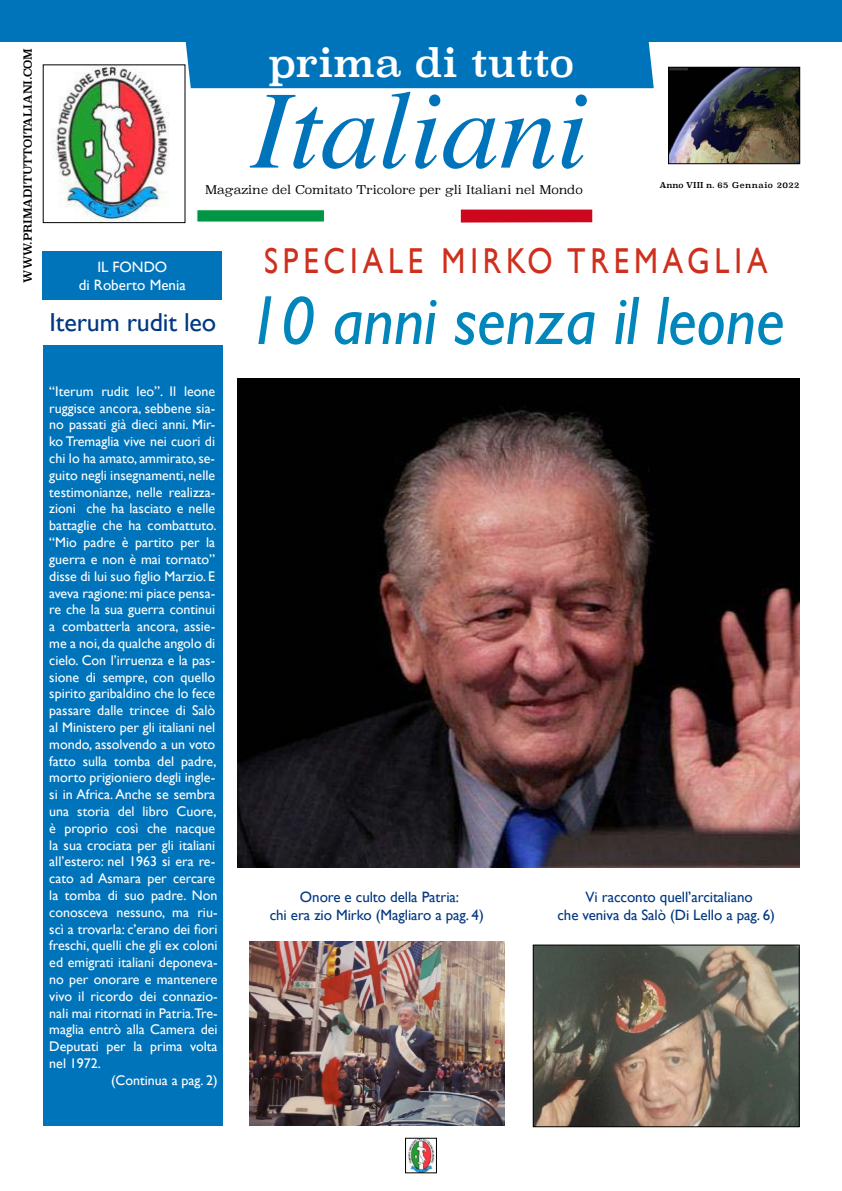
<style>
.page{position:relative;width:842px;height:1191px;background:#fff}
.page>*{position:absolute;margin:0;border:0;box-sizing:border-box;transform-origin:0 0}
.t1{font:italic 111.4px "Times";letter-spacing:-.005em;color:#0074bb;scale:1.04 1}
.t2{font:italic 69px "Gill Sans";letter-spacing:-.005em;color:#0086ba;scale:.95 1}
.t3{font:39px "Superclarendon";letter-spacing:-.005em;color:#fff}
.t4{font:36px "Gill Sans";letter-spacing:.16em;color:#ce301d;scale:.85 1}
.t5{font:26px "Gill Sans";letter-spacing:-.005em;color:#003882}
.t6{font:15px/18px "Gill Sans";letter-spacing:-.005em;color:#003882;text-align:center}
.t7{font:15px/18px "Gill Sans";color:#fff;text-align:center}
.t8{font:14px "Gill Sans";color:#fff}
.t9{font:300 12px "Superclarendon";letter-spacing:-.005em;color:#000}
.t10{font:11px "Superclarendon";letter-spacing:-.005em;color:#000}
.t11{font:8px "Superclarendon";letter-spacing:.06em;color:#000}
</style>
<div class="page">
<img style="left:670px;top:69px;width:128px;height:93px">
<div style="left:668px;top:67px;width:132px;height:97px;border:1px solid #000"></div>
<img style="left:54px;top:67px;width:115px;height:154px">
<div style="left:0;top:0;width:842px;height:41px;background:#0074bb"></div>
<div style="left:461px;top:209px;width:131px;height:13px;background:#cd071e"></div>
<div style="left:196px;top:209px;width:129px;height:13px;background:#009445;border:1px solid #fff"></div>
<div style="left:186px;top:41px;width:468px;height:47px;background:#0074bb"></div>
<img style="left:407px;top:1140px;width:28px;height:31px">
<div style="left:405px;top:1138px;width:32px;height:35px;border:1px solid #000"></div>
<img style="left:237px;top:378px;width:562px;height:489px">
<div style="left:43px;top:252px;width:179px;height:48px;background:#0074bb"></div>
<img style="left:535px;top:946px;width:262px;height:179px">
<div style="left:533px;top:944px;width:266px;height:183px;border:1px solid #000"></div>
<img style="left:249px;top:941px;width:255px;height:184px">
<div style="left:44px;top:345px;width:179px;height:780px;background:#0074bb"></div>
<p class="t10" style="left:20px;top:283px;width:236px;rotate:-90deg">WWW.PRIMADITUTTOITALIANI.COM</p>
<h3 class="t3" style="left:269px;top:37px;width:306px">prima di tutto</h3>
<h1 class="t1" style="left:251px;top:33px;width:326px">Italiani</h1>
<p class="t9" style="left:205px;top:181px;width:379px">Magazine del Comitato Tricolore per gli Italiani nel Mondo</p>
<p class="t11" style="left:659px;top:179px;width:142px">Anno VIII n. 65 Gennaio 2022</p>
<p class="t7" style="left:79px;top:258px;width:108px">IL FONDO<br>di Roberto Menia</p>
<h3 class="t5" style="left:49px;top:306px;width:168px">Iterum rudit leo</h3>
<p class="t8" style="left:49px;top:383px;width:167px">“Iterum rudit leo”. Il leone</p>
<p class="t8" style="left:49px;top:400px;width:167px">ruggisce ancora, sebbene sia-</p>
<p class="t8" style="left:49px;top:416px;width:167px">no passati già dieci anni. Mir-</p>
<p class="t8" style="left:49px;top:433px;width:167px">ko Tremaglia vive nei cuori di</p>
<p class="t8" style="left:49px;top:450px;width:167px">chi lo ha amato, ammirato, se-</p>
<p class="t8" style="left:49px;top:467px;width:167px">guito negli insegnamenti, nelle</p>
<p class="t8" style="left:49px;top:484px;width:167px">testimonianze, nelle realizza-</p>
<p class="t8" style="left:49px;top:500px;width:167px">zioni che ha lasciato e nelle</p>
<p class="t8" style="left:49px;top:517px;width:169px">battaglie che ha combattuto.</p>
<p class="t8" style="left:49px;top:534px;width:167px">“Mio padre è partito per la</p>
<p class="t8" style="left:49px;top:551px;width:167px">guerra e non è mai tornato”</p>
<p class="t8" style="left:49px;top:568px;width:167px">disse di lui suo figlio Marzio. E</p>
<p class="t8" style="left:49px;top:584px;width:167px">aveva ragione: mi piace pensa-</p>
<p class="t8" style="left:49px;top:601px;width:167px">re che la sua guerra continui</p>
<p class="t8" style="left:49px;top:618px;width:167px">a combatterla ancora, assie-</p>
<p class="t8" style="left:49px;top:635px;width:167px">me a noi, da qualche angolo di</p>
<p class="t8" style="left:49px;top:652px;width:167px">cielo. Con l’irruenza e la pas-</p>
<p class="t8" style="left:49px;top:668px;width:167px">sione di sempre, con quello</p>
<p class="t8" style="left:49px;top:685px;width:167px">spirito garibaldino che lo fece</p>
<p class="t8" style="left:49px;top:702px;width:167px">passare dalle trincee di Salò</p>
<p class="t8" style="left:49px;top:719px;width:167px">al Ministero per gli italiani nel</p>
<p class="t8" style="left:49px;top:736px;width:167px">mondo, assolvendo a un voto</p>
<p class="t8" style="left:49px;top:752px;width:169px">fatto sulla tomba del padre,</p>
<p class="t8" style="left:49px;top:769px;width:167px">morto prigioniero degli ingle-</p>
<p class="t8" style="left:49px;top:786px;width:167px">si in Africa. Anche se sembra</p>
<p class="t8" style="left:49px;top:803px;width:169px">una storia del libro Cuore,</p>
<p class="t8" style="left:49px;top:820px;width:167px">è proprio così che nacque</p>
<p class="t8" style="left:49px;top:836px;width:167px">la sua crociata per gli italiani</p>
<p class="t8" style="left:49px;top:853px;width:167px">all’estero: nel 1963 si era re-</p>
<p class="t8" style="left:49px;top:870px;width:167px">cato ad Asmara per cercare</p>
<p class="t8" style="left:49px;top:887px;width:170px">la tomba di suo padre. Non</p>
<p class="t8" style="left:49px;top:904px;width:170px">conosceva nessuno, ma riu-</p>
<p class="t8" style="left:49px;top:920px;width:170px">scì a trovarla: c’erano dei fiori</p>
<p class="t8" style="left:49px;top:937px;width:170px">freschi, quelli che gli ex coloni</p>
<p class="t8" style="left:49px;top:954px;width:170px">ed emigrati italiani deponeva-</p>
<p class="t8" style="left:49px;top:971px;width:170px">no per onorare e mantenere</p>
<p class="t8" style="left:49px;top:988px;width:170px">vivo il ricordo dei connazio-</p>
<p class="t8" style="left:49px;top:1004px;width:170px">nali mai ritornati in Patria.Tre-</p>
<p class="t8" style="left:49px;top:1021px;width:170px">maglia entrò alla Camera dei</p>
<p class="t8" style="left:49px;top:1038px;width:170px">Deputati per la prima volta</p>
<p class="t8" style="left:49px;top:1055px;width:53px">nel 1972.</p>
<p class="t8" style="left:111px;top:1072px;width:108px">(Continua a pag. 2)</p>
<h3 class="t4" style="left:264px;top:240px;width:594px">SPECIALE MIRKO TREMAGLIA</h3>
<h2 class="t2" style="left:247px;top:281px;width:567px">10 anni senza il leone</h2>
<p class="t6" style="left:270px;top:887px;width:216px">Onore e culto della Patria:<br>chi era zio Mirko (Magliaro a pag. 4)</p>
<p class="t6" style="left:557px;top:887px;width:219px">Vi racconto quell’arcitaliano<br>che veniva da Salò (Di Lello a pag. 6)</p>
</div>
